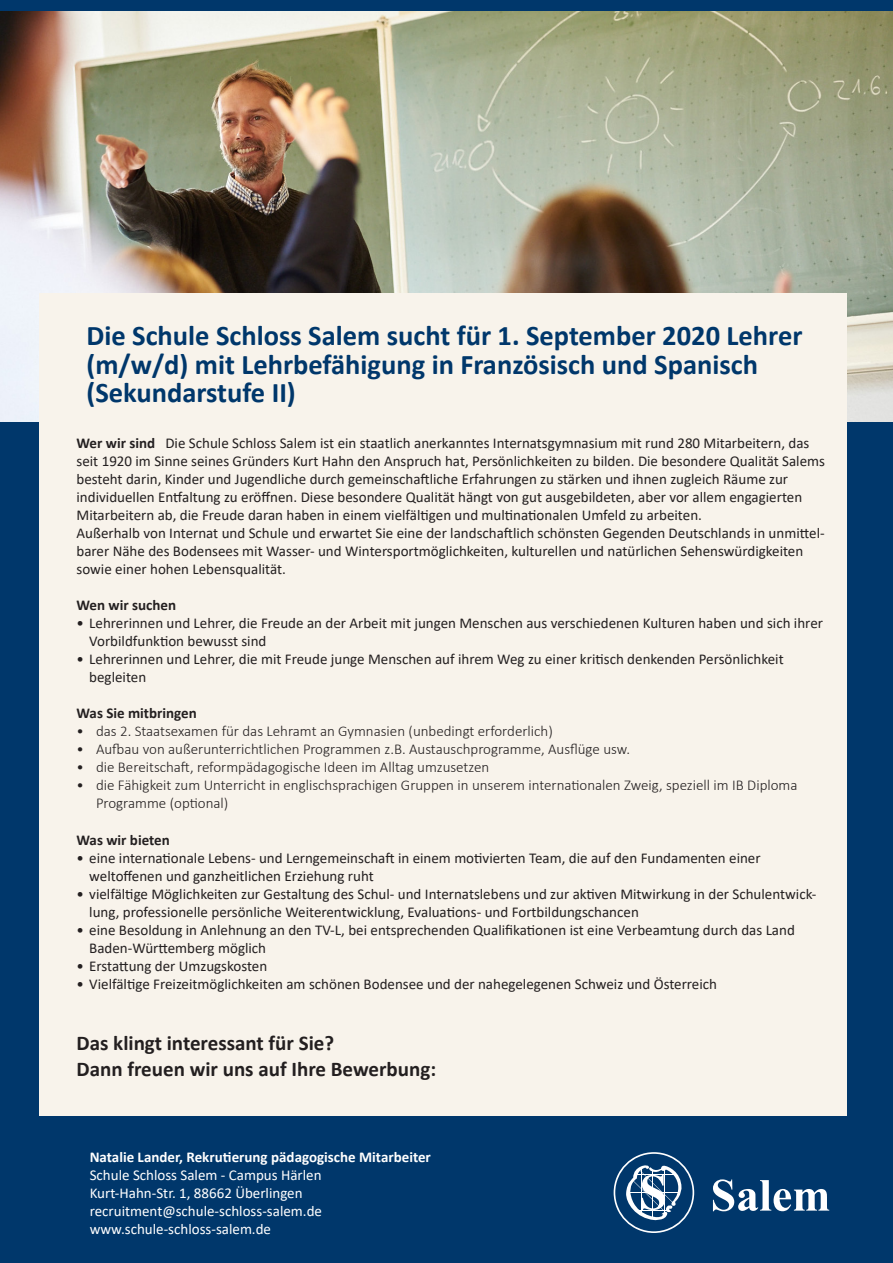
<style>
.page{position:relative;width:893px;height:1263px;background:#fff}
.page>*{position:absolute;margin:0;border:0;box-sizing:border-box;transform-origin:0 0}
.t1{font:700 28.5px/28.5px "Calibri";color:#00376b}
.t2{font:700 21px "Calibri";color:#231f20}
.t3{font:15px/18px "Calibri";color:#231f20}
.t4{font:300 15px/18px "Calibri";color:#231f20}
.t5{font:15px "Calibri";color:#fff}
.t6{font:700 15px "Calibri";color:#fff}
.t7{font:700 15px "Calibri";color:#231f20}
.s1{font-weight:700}
</style>
<div class="page">
<div style="left:0;top:0;width:893px;height:1116px;background:#00376b"></div>
<img style="left:0;top:11px;width:893px;height:411px">
<div style="left:40px;top:293px;width:807px;height:838px;background:#f8f3eb"></div>
<div style="left:0;top:1116px;width:893px;height:147px;background:#00376b"></div>
<svg style="left:713px;top:1179px;width:116px;height:32px"></svg>
<svg style="left:614px;top:1152px;width:80px;height:81px"></svg>
<p class="t1" style="left:86px;top:321px;width:718px">Die Schule Schloss Salem sucht für 1. September 2020 Lehrer (m/w/d) mit Lehrbefähigung in Französisch und Spanisch</p>
<p class="t1" style="left:86px;top:378px;width:211px">(Sekundarstufe II)</p>
<p class="t3" style="left:77px;top:434px;width:750px"><span class="s1">Wer wir sind</span> Die Schule Schloss Salem ist ein staatlich anerkanntes Internatsgymnasium mit rund 280 Mitarbeitern, das seit 1920 im Sinne seines Gründers Kurt Hahn den Anspruch hat, Persönlichkeiten zu bilden. Die besondere Qualität Salems besteht darin, Kinder und Jugendliche durch gemeinschaftliche Erfahrungen zu stärken und ihnen zugleich Räume zur individuellen Entfaltung zu eröffnen. Diese besondere Qualität hängt von gut ausgebildeten, aber vor allem engagierten Mitarbeitern ab, die Freude daran haben in einem vielfältigen und multinationalen Umfeld zu arbeiten.</p>
<p class="t3" style="left:77px;top:524px;width:750px">Außerhalb von Internat und Schule und erwartet Sie eine der landschaftlich schönsten Gegenden Deutschlands in unmittel&shy;barer Nähe des Bodensees mit Wasser- und Wintersportmöglichkeiten, kulturellen und natürlichen Sehenswürdigkeiten sowie einer hohen Lebensqualität.</p>
<p class="t7" style="left:77px;top:595px;width:101px">Wen wir suchen</p>
<p class="t3" style="left:89px;top:614px;width:735px;text-indent:-13px">• Lehrerinnen und Lehrer, die Freude an der Arbeit mit jungen Menschen aus verschiedenen Kulturen haben und sich ihrer<br>Vorbildfunktion bewusst sind</p>
<p class="t3" style="left:77px;top:650px;width:709px">• Lehrerinnen und Lehrer, die mit Freude junge Menschen auf ihrem Weg zu einer kritisch denkenden Persönlichkeit</p>
<p class="t3" style="left:89px;top:668px;width:58px">begleiten</p>
<p class="t7" style="left:77px;top:703px;width:122px">Was Sie mitbringen</p>
<p class="t4" style="left:77px;top:722px;width:478px">• das 2. Staatsexamen für das Lehramt an Gymnasien (unbedingt erforderlich)</p>
<p class="t4" style="left:77px;top:740px;width:555px">• Aufbau von außerunterrichtlichen Programmen z.B. Austauschprogramme, Ausflüge usw.</p>
<p class="t4" style="left:77px;top:758px;width:414px">• die Bereitschaft, reformpädagogische Ideen im Alltag umzusetzen</p>
<p class="t4" style="left:96px;top:776px;width:703px;text-indent:-20px">• die Fähigkeit zum Unterricht in englischsprachigen Gruppen in unserem internationalen Zweig, speziell im IB Diploma<br>Programme (optional)</p>
<p class="t7" style="left:77px;top:829px;width:95px">Was wir bieten</p>
<p class="t3" style="left:77px;top:848px;width:686px">• eine internationale Lebens- und Lerngemeinschaft in einem motivierten Team, die auf den Fundamenten einer</p>
<p class="t3" style="left:89px;top:866px;width:286px">weltoffenen und ganzheitlichen Erziehung ruht</p>
<p class="t3" style="left:89px;top:884px;width:729px;text-indent:-13px">• vielfältige Möglichkeiten zur Gestaltung des Schul- und Internatslebens und zur aktiven Mitwirkung in der Schulentwick&shy;lung, professionelle persönliche Weiterentwicklung, Evaluations- und Fortbildungschancen</p>
<p class="t3" style="left:89px;top:920px;width:707px;text-indent:-13px">• eine Besoldung in Anlehnung an den TV-L, bei entsprechenden Qualifikationen ist eine Verbeamtung durch das Land<br>Baden-Württemberg möglich</p>
<p class="t3" style="left:77px;top:956px;width:192px">• Erstattung der Umzugskosten</p>
<p class="t3" style="left:77px;top:974px;width:642px">• Vielfältige Freizeitmöglichkeiten am schönen Bodensee und der nahegelegenen Schweiz und Österreich</p>
<p class="t2" style="left:77px;top:1028px;width:259px">Das klingt interessant für Sie?</p>
<p class="t2" style="left:77px;top:1054px;width:361px">Dann freuen wir uns auf Ihre Bewerbung:</p>
<p class="t6" style="left:90px;top:1147px;width:343px">Natalie Lander, Rekrutierung pädagogische Mitarbeiter</p>
<p class="t5" style="left:90px;top:1165px;width:233px">Schule Schloss Salem - Campus Härlen</p>
<p class="t5" style="left:90px;top:1183px;width:214px">Kurt-Hahn-Str. 1, 88662 Überlingen</p>
<p class="t5" style="left:90px;top:1201px;width:234px">recruitment@schule-schloss-salem.de</p>
<p class="t5" style="left:90px;top:1219px;width:183px">www.schule-schloss-salem.de</p>
</div>
